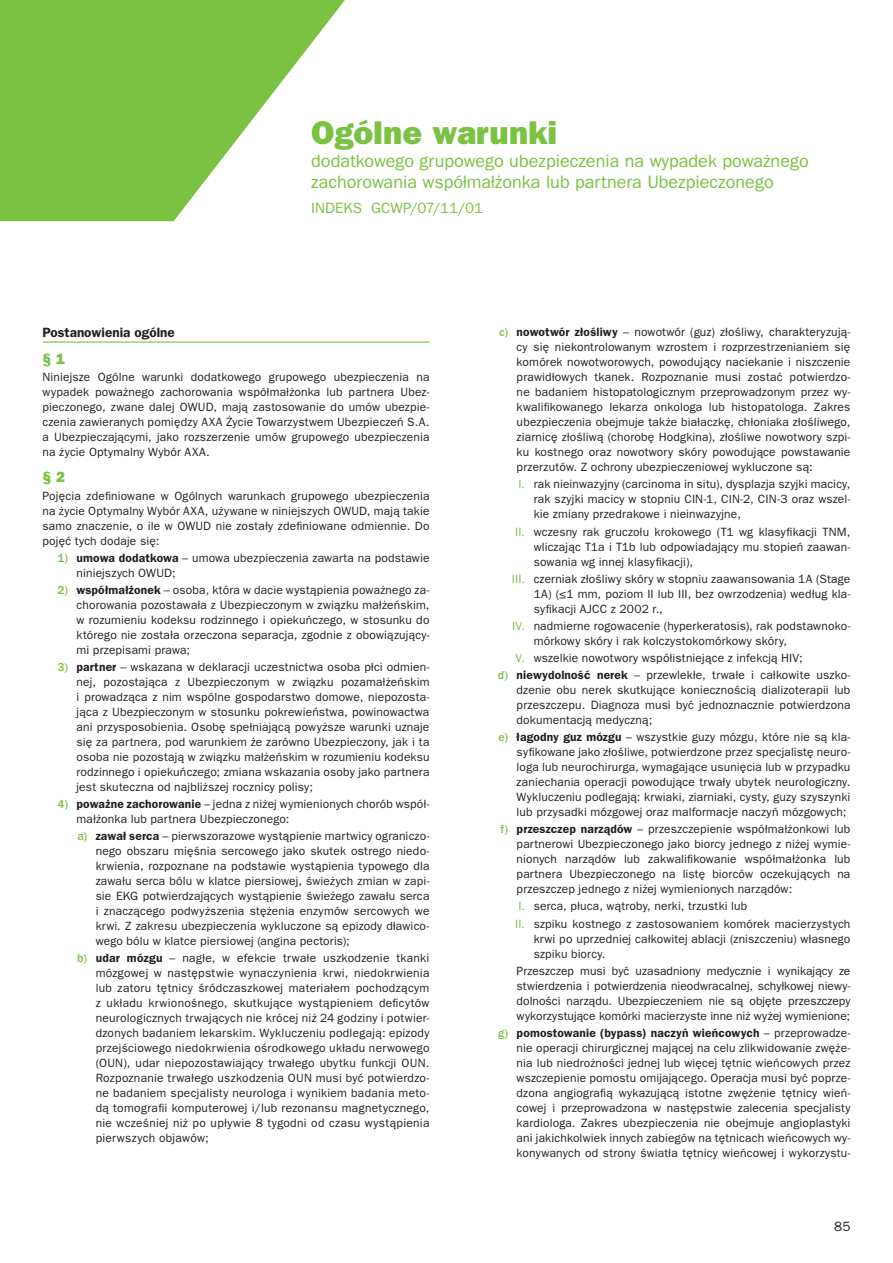
<style>
.page{position:relative;width:893px;height:1263px;background:#fff}
.page>*{position:absolute;margin:0;border:0;box-sizing:border-box;transform-origin:0 0}
.t1{font:800 33px "Franklin Gothic LT Com";color:#7bc142}
.t2{font:18px/21px "Franklin Gothic LT Com";color:#7bc142}
.t3{font:15px "Franklin Gothic LT Com";letter-spacing:.005em;color:#7bc142}
.t4{font:800 15px "Franklin Gothic LT Com";color:#7bc142}
.t5{font:13.5px "Franklin Gothic LT Com Dm";color:#231f20}
.t6{font:13.5px "Franklin Gothic LT Com";color:#231f20}
.t7{font:12px/15px "Franklin Gothic LT Com";letter-spacing:.015em;color:#231f20;text-align:justify}
.t8{font:12px "Franklin Gothic LT Com Dm";letter-spacing:.015em;color:#231f20}
.s1{font-weight:500;color:#7bc142}
.s2{font-family:"Franklin Gothic LT Com Dm"}
.s3{color:#7bc142}
.s4{font-family:"Franklin Gothic LT Com";font-weight:500;color:#7bc142}
.s5{font-family:"Franklin Gothic LT Com"}
</style>
<div class="page">
<hr style="left:43px;top:341px;width:386px;height:2px;background:#7bc142">
<svg style="left:0;top:0;width:345px;height:221px;fill:#7bc142"></svg>
<h1 class="t1" style="left:311px;top:120px;width:248px">Ogólne warunki</h1>
<h2 class="t2" style="left:311px;top:152px;width:499px">dodatkowego grupowego ubezpieczenia na wypadek poważnego zachorowania współmałżonka lub partnera Ubezpieczonego</h2>
<p class="t3" style="left:311px;top:203px;width:173px">INDEKS GCWP/07/11/01</p>
<p class="t5" style="left:43px;top:328px;width:134px">Postanowienia ogólne</p>
<p class="t4" style="left:43px;top:353px;width:24px">§ 1</p>
<p class="t7" style="left:43px;top:371px;width:388px">Niniejsze Ogólne warunki dodatkowego grupowego ubezpieczenia na wypadek poważnego zachorowania współmałżonka lub partnera Ubez&shy;pieczonego, zwane dalej OWUD, mają zastosowanie do umów ubezpie&shy;czenia zawieranych pomiędzy AXA Życie Towarzystwem Ubezpieczeń S.A. a Ubezpieczającymi, jako rozszerzenie umów grupowego ubezpieczenia na życie Optymalny Wybór AXA.</p>
<p class="t4" style="left:43px;top:472px;width:24px">§ 2</p>
<p class="t7" style="left:43px;top:489px;width:388px">Pojęcia zdefiniowane w Ogólnych warunkach grupowego ubezpieczenia na życie Optymalny Wybór AXA, używane w niniejszych OWUD, mają takie samo znaczenie, o ile w OWUD nie zostały zdefiniowane odmiennie. Do pojęć tych dodaje się:</p>
<p class="t7" style="left:77px;top:551px;width:354px;text-indent:-19px"><span class="s1">1)</span> <span class="s2">umowa dodatkowa</span> – umowa ubezpieczenia zawarta na podstawie niniejszych OWUD;</p>
<p class="t7" style="left:77px;top:584px;width:354px;text-indent:-19px"><span class="s1">2)</span> <span class="s2">współmałżonek</span> – osoba, która w dacie wystąpienia poważnego za&shy;chorowania pozostawała z Ubezpieczonym w związku małżeńskim, w rozumieniu kodeksu rodzinnego i opiekuńczego, w stosunku do którego nie została orzeczona separacja, zgodnie z obowiązujący&shy;mi przepisami prawa;</p>
<p class="t7" style="left:77px;top:661px;width:354px;text-indent:-19px"><span class="s1">3)</span> <span class="s2">partner</span> – wskazana w deklaracji uczestnictwa osoba płci odmien&shy;nej, pozostająca z Ubezpieczonym w związku pozamałżeńskim i prowadząca z nim wspólne gospodarstwo domowe, niepozosta&shy;jąca z Ubezpieczonym w stosunku pokrewieństwa, powinowactwa ani przysposobienia. Osobę spełniającą powyższe warunki uznaje się za partnera, pod warunkiem że zarówno Ubezpieczony, jak i ta osoba nie pozostają w związku małżeńskim w rozumieniu kodeksu rodzinnego i opiekuńczego; zmiana wskazania osoby jako partnera jest skuteczna od najbliższej rocznicy polisy;</p>
<p class="t7" style="left:77px;top:798px;width:354px;text-indent:-19px"><span class="s1">4)</span> <span class="s2">poważne zachorowanie</span> – jedna z niżej wymienionych chorób współ&shy;małżonka lub partnera Ubezpieczonego:</p>
<p class="t7" style="left:96px;top:830px;width:335px;text-indent:-18px"><span class="s1">a)</span> <span class="s2">zawał serca</span> – pierwszorazowe wystąpienie martwicy ograniczo&shy;nego obszaru mięśnia sercowego jako skutek ostrego niedo&shy;krwienia, rozpoznane na podstawie wystąpienia typowego dla zawału serca bólu w klatce piersiowej, świeżych zmian w zapi&shy;sie EKG potwierdzających wystąpienie świeżego zawału serca i znaczącego podwyższenia stężenia enzymów sercowych we krwi. Z zakresu ubezpieczenia wykluczone są epizody dławico&shy;wego bólu w klatce piersiowej (angina pectoris);</p>
<p class="t7" style="left:96px;top:952px;width:335px;text-indent:-19px"><span class="s1">b)</span> <span class="s2">udar mózgu</span> – nagłe, w efekcie trwałe uszkodzenie tkanki mózgowej w następstwie wynaczynienia krwi, niedokrwienia lub zatoru tętnicy śródczaszkowej materiałem pochodzącym z układu krwionośnego, skutkujące wystąpieniem deficytów neurologicznych trwających nie krócej niż 24 godziny i potwier&shy;dzonych badaniem lekarskim. Wykluczeniu podlegają: epizody przejściowego niedokrwienia ośrodkowego układu nerwowego (OUN), udar niepozostawiający trwałego ubytku funkcji OUN.<br>Rozpoznanie trwałego uszkodzenia OUN musi być potwierdzo&shy;ne badaniem specjalisty neurologa i wynikiem badania meto&shy;dą tomografii komputerowej i/lub rezonansu magnetycznego, nie wcześniej niż po upływie 8 tygodni od czasu wystąpienia pierwszych objawów;</p>
<p class="t7" style="left:517px;top:326px;width:335px;text-indent:-17px"><span class="s1">c)</span> <span class="s2">nowotwór złośliwy</span> – nowotwór (guz) złośliwy, charakteryzują&shy;cy się niekontrolowanym wzrostem i rozprzestrzenianiem się komórek nowotworowych, powodujący naciekanie i niszczenie prawidłowych tkanek. Rozpoznanie musi zostać potwierdzo&shy;ne badaniem histopatologicznym przeprowadzonym przez wy&shy;kwalifikowanego lekarza onkologa lub histopatologa. Zakres ubezpieczenia obejmuje także białaczkę, chłoniaka złośliwego, ziarnicę złośliwą (chorobę Hodgkina), złośliwe nowotwory szpi&shy;ku kostnego oraz nowotwory skóry powodujące powstawanie przerzutów. Z ochrony ubezpieczeniowej wykluczone są:</p>
<p class="t7" style="left:534px;top:478px;width:318px;text-indent:-15px"><span class="s3">I.</span> rak nieinwazyjny (carcinoma in situ), dysplazja szyjki macicy, rak szyjki macicy w stopniu CIN-1, CIN-2, CIN-3 oraz wszel&shy;kie zmiany przedrakowe i nieinwazyjne,</p>
<p class="t7" style="left:534px;top:525px;width:318px;text-indent:-18px"><span class="s3">II.</span> wczesny rak gruczołu krokowego (T1 wg klasyfikacji TNM, wliczając T1a i T1b lub odpowiadający mu stopień zaawan&shy;sowania wg innej klasyfikacji),</p>
<p class="t7" style="left:534px;top:572px;width:318px;text-indent:-22px"><span class="s3">III.</span> czerniak złośliwy skóry w stopniu zaawansowania 1A (Stage 1A) (≤1 mm, poziom II lub III, bez owrzodzenia) według kla&shy;syfikacji AJCC z 2002 r.,</p>
<p class="t7" style="left:534px;top:620px;width:318px;text-indent:-22px"><span class="s3">IV.</span> nadmierne rogowacenie (hyperkeratosis), rak podstawnoko&shy;mórkowy skóry i rak kolczystokomórkowy skóry,</p>
<p class="t7" style="left:498px;top:651px;width:354px;line-height:17.1px;text-indent:17px"><span class="s3">V.</span> wszelkie nowotwory współistniejące z infekcją HIV;<br><span class="s1">d)</span> <span class="s2">niewydolność nerek</span> – przewlekłe, trwałe i całkowite uszko-</p>
<p class="t7" style="left:517px;top:684px;width:335px">dzenie obu nerek skutkujące koniecznością dializoterapii lub przeszczepu. Diagnoza musi być jednoznacznie potwierdzona dokumentacją medyczną;</p>
<p class="t7" style="left:517px;top:731px;width:335px;text-indent:-18px"><span class="s1">e)</span> <span class="s2">łagodny guz mózgu</span> – wszystkie guzy mózgu, które nie są kla&shy;syfikowane jako złośliwe, potwierdzone przez specjalistę neuro&shy;loga lub neurochirurga, wymagające usunięcia lub w przypadku zaniechania operacji powodujące trwały ubytek neurologiczny.<br>Wykluczeniu podlegają: krwiaki, ziarniaki, cysty, guzy szyszynki lub przysadki mózgowej oraz malformacje naczyń mózgowych;</p>
<p class="t7" style="left:517px;top:823px;width:335px;text-indent:-16px"><span class="s1">f)</span> <span class="s2">przeszczep narządów</span> – przeszczepienie współmałżonkowi lub partnerowi Ubezpieczonego jako biorcy jednego z niżej wymie&shy;nionych narządów lub zakwalifikowanie współmałżonka lub partnera Ubezpieczonego na listę biorców oczekujących na przeszczep jednego z niżej wymienionych narządów:</p>
<p class="t7" style="left:515px;top:899px;width:337px;line-height:17.1px"><span class="s3">I.</span> serca, płuca, wątroby, nerki, trzustki lub<br><span class="s3">II.</span> szpiku kostnego z zastosowaniem komórek macierzystych</p>
<p class="t7" style="left:534px;top:932px;width:318px">krwi po uprzedniej całkowitej ablacji (zniszczeniu) własnego szpiku biorcy.</p>
<p class="t7" style="left:517px;top:964px;width:335px">Przeszczep musi być uzasadniony medycznie i wynikający ze stwierdzenia i potwierdzenia nieodwracalnej, schyłkowej niewy&shy;dolności narządu. Ubezpieczeniem nie są objęte przeszczepy wykorzystujące komórki macierzyste inne niż wyżej wymienione;</p>
<p class="t8" style="left:498px;top:1028px;width:354px"><span class="s4">g)</span> pomostowanie (bypass) naczyń wieńcowych <span class="s5">– przeprowadze-</span></p>
<p class="t7" style="left:517px;top:1042px;width:335px">nie operacji chirurgicznej mającej na celu zlikwidowanie zwęże&shy;nia lub niedrożności jednej lub więcej tętnic wieńcowych przez wszczepienie pomostu omijającego. Operacja musi być poprze&shy;dzona angiografią wykazującą istotne zwężenie tętnicy wień&shy;cowej i przeprowadzona w następstwie zalecenia specjalisty kardiologa. Zakres ubezpieczenia nie obejmuje angioplastyki ani jakichkolwiek innych zabiegów na tętnicach wieńcowych wy&shy;konywanych od strony światła tętnicy wieńcowej i wykorzystu-</p>
<p class="t6" style="left:834px;top:1221px;width:18px">85</p>
</div>
